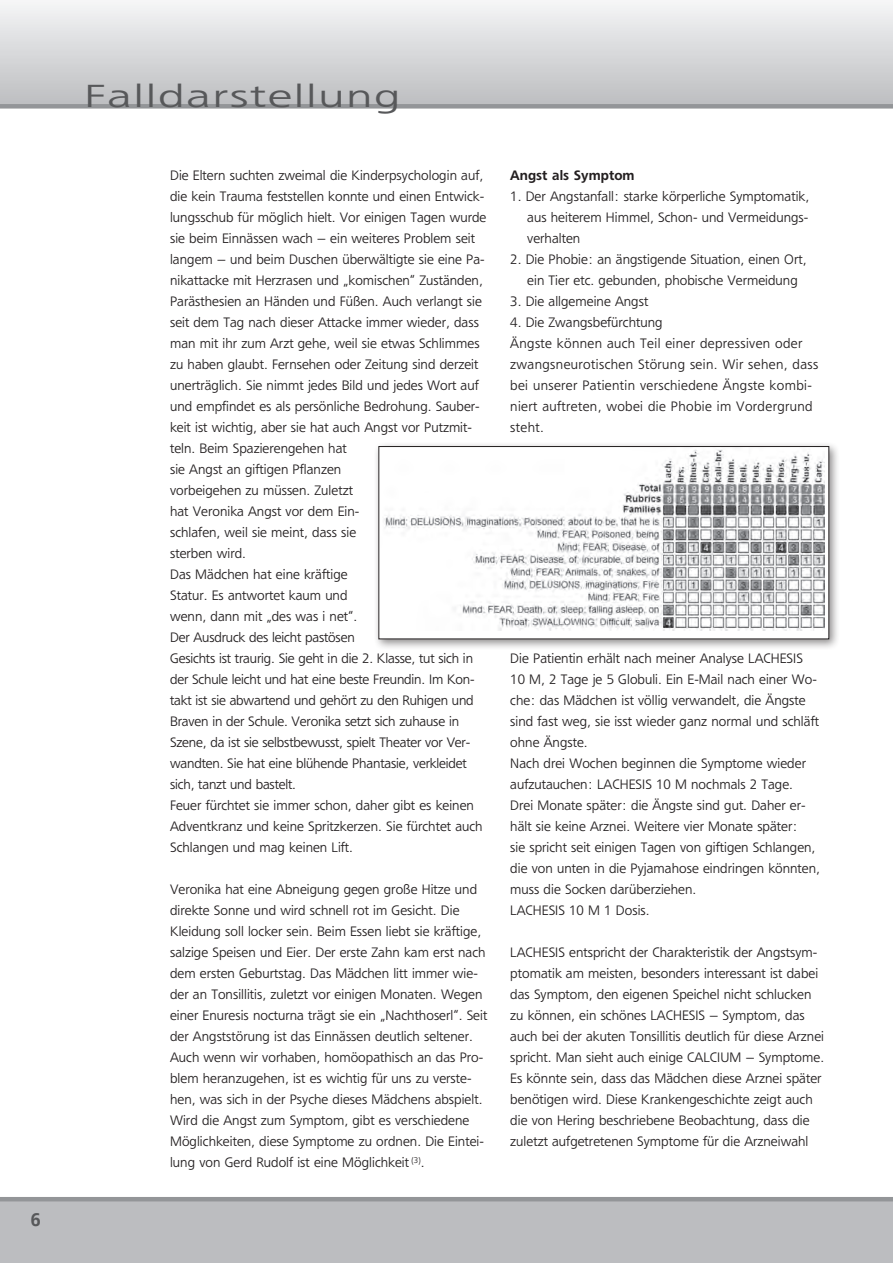
<style>
.page{position:relative;width:893px;height:1263px;background:#fff}
.page>*{position:absolute;margin:0;border:0;box-sizing:border-box;transform-origin:0 0}
.t1{font:300 31.5px "Freeborn SB";letter-spacing:.05em;color:#57585a;scale:1.5 1}
.t2{font:500 18px "Freeborn SB";color:#57585a}
.t3{font:300 13.5px/21px "Freeborn SB";letter-spacing:.005em;color:#231f20}
.t4{font:300 13.5px/21px "Freeborn SB";letter-spacing:.03em;color:#231f20}
.t5{font:500 13.5px "Freeborn SB";letter-spacing:.005em;color:#231f20}
</style>
<div class="page">
<div style="left:0;top:1199px;width:893px;height:64px;background:#bcbdc0"></div>
<hr style="left:0;top:1197px;width:893px;height:4px;background:#939598">
<div style="left:0;top:0;width:893px;height:106px;background:linear-gradient(to bottom,#f5f6f7,#bcbec0)"></div>
<div style="left:0;top:104px;width:893px;height:5px;background:#939598"></div>
<div style="left:373px;top:441px;width:467px;height:209px;background:#231f20;opacity:.5"></div>
<div style="left:379px;top:446px;width:450px;height:193px;background:#fff"></div>
<img style="left:384px;top:450px;width:441px;height:181px">
<div style="left:378px;top:446px;width:451px;height:193px;border:1px solid #231f20"></div>
<h2 class="t2" style="left:31px;top:1209px;width:11px">6</h2>
<h1 class="t1" style="left:85px;top:78px;width:212px">Falldarstellung</h1>
<p class="t3" style="left:170px;top:165px;width:318px">Die Eltern suchten zweimal die Kinderpsychologin auf, die kein Trauma feststellen konnte und einen Entwick&shy;lungsschub für möglich hielt. Vor einigen Tagen wurde sie beim Einnässen wach – ein weiteres Problem seit langem – und beim Duschen überwältigte sie eine Pa&shy;nikattacke mit Herzrasen und „komischen“ Zuständen, Parästhesien an Händen und Füßen. Auch verlangt sie seit dem Tag nach dieser Attacke immer wieder, dass man mit ihr zum Arzt gehe, weil sie etwas Schlimmes zu haben glaubt. Fernsehen oder Zeitung sind derzeit unerträglich. Sie nimmt jedes Bild und jedes Wort auf und empfindet es als persönliche Bedrohung. Sauber&shy;keit ist wichtig, aber sie hat auch Angst vor Putzmit&shy;teln. Beim Spazierengehen hat<br>sie Angst an giftigen Pflanzen<br>vorbeigehen zu müssen. Zuletzt<br>hat Veronika Angst vor dem Ein-<br>schlafen, weil sie meint, dass sie<br>sterben wird.<br>Das Mädchen hat eine kräftige<br>Statur. Es antwortet kaum und<br>wenn, dann mit „des was i net“.<br>Der Ausdruck des leicht pastösen<br>Gesichts ist traurig. Sie geht in die 2. Klasse, tut sich in der Schule leicht und hat eine beste Freundin. Im Kon&shy;takt ist sie abwartend und gehört zu den Ruhigen und Braven in der Schule. Veronika setzt sich zuhause in Szene, da ist sie selbstbewusst, spielt Theater vor Ver&shy;wandten. Sie hat eine blühende Phantasie, verkleidet sich, tanzt und bastelt.<br>Feuer fürchtet sie immer schon, daher gibt es keinen Adventkranz und keine Spritzkerzen. Sie fürchtet auch Schlangen und mag keinen Lift.</p>
<p class="t3" style="left:170px;top:879px;width:319px">Veronika hat eine Abneigung gegen große Hitze und direkte Sonne und wird schnell rot im Gesicht. Die Kleidung soll locker sein. Beim Essen liebt sie kräftige, salzige Speisen und Eier. Der erste Zahn kam erst nach dem ersten Geburtstag. Das Mädchen litt immer wie&shy;der an Tonsillitis, zuletzt vor einigen Monaten. Wegen einer Enuresis nocturna trägt sie ein „Nachthoserl“. Seit der Angststörung ist das Einnässen deutlich seltener.<br>Auch wenn wir vorhaben, homöopathisch an das Pro&shy;blem heranzugehen, ist es wichtig für uns zu verste&shy;hen, was sich in der Psyche dieses Mädchens abspielt.<br>Wird die Angst zum Symptom, gibt es verschiedene Möglichkeiten, diese Symptome zu ordnen. Die Eintei&shy;lung von Gerd Rudolf ist eine Möglichkeit <sup>(3)</sup>.</p>
<p class="t5" style="left:510px;top:167px;width:126px">Angst als Symptom</p>
<p class="t3" style="left:527px;top:186px;width:283px;text-align:justify;text-indent:-17px">1. Der Angstanfall: starke körperliche Symptomatik, aus heiterem Himmel, Schon- und Vermeidungs&shy;verhalten</p>
<p class="t3" style="left:527px;top:249px;width:281px;text-indent:-17px">2. Die Phobie: an ängstigende Situation, einen Ort, ein Tier etc. gebunden, phobische Vermeidung</p>
<p class="t3" style="left:510px;top:291px;width:139px">3. Die allgemeine Angst</p>
<p class="t4" style="left:510px;top:312px;width:310px">4. Die Zwangsbefürchtung<br>Ängste können auch Teil einer depressiven oder zwangsneurotischen Störung sein. Wir sehen, dass bei unserer Patientin verschiedene Ängste kombi&shy;niert auftreten, wobei die Phobie im Vordergrund steht.</p>
<p class="t3" style="left:510px;top:648px;width:311px">Die Patientin erhält nach meiner Analyse LACHESIS 10 M, 2 Tage je 5 Globuli. Ein E-Mail nach einer Wo&shy;che: das Mädchen ist völlig verwandelt, die Ängste sind fast weg, sie isst wieder ganz normal und schläft ohne Ängste.<br>Nach drei Wochen beginnen die Symptome wieder aufzutauchen: LACHESIS 10 M nochmals 2 Tage.<br>Drei Monate später: die Ängste sind gut. Daher er&shy;hält sie keine Arznei. Weitere vier Monate später:<br>sie spricht seit einigen Tagen von giftigen Schlangen, die von unten in die Pyjamahose eindringen könnten, muss die Socken darüberziehen.<br>LACHESIS 10 M 1 Dosis.</p>
<p class="t3" style="left:510px;top:942px;width:315px">LACHESIS entspricht der Charakteristik der Angstsym&shy;ptomatik am meisten, besonders interessant ist dabei das Symptom, den eigenen Speichel nicht schlucken zu können, ein schönes LACHESIS – Symptom, das auch bei der akuten Tonsillitis deutlich für diese Arznei spricht. Man sieht auch einige CALCIUM – Symptome.<br>Es könnte sein, dass das Mädchen diese Arznei später benötigen wird. Diese Krankengeschichte zeigt auch die von Hering beschriebene Beobachtung, dass die zuletzt aufgetretenen Symptome für die Arzneiwahl</p>
</div>
